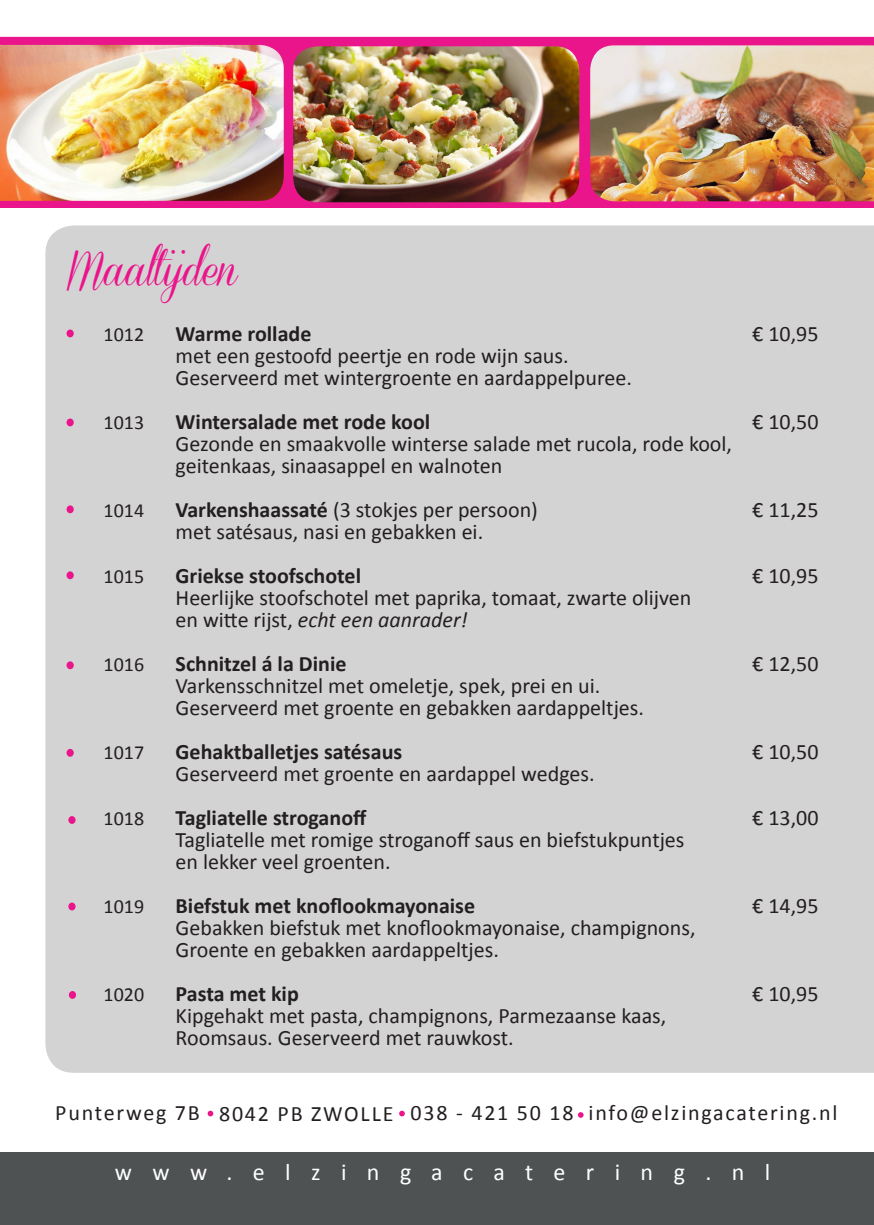
<style>
.page{position:relative;width:874px;height:1225px;background:#fff}
.page>*{position:absolute;margin:0;border:0;box-sizing:border-box;transform-origin:0 0}
.t1{font:40px "Coneria Script Demo";color:#ea148b}
.t2{font:24px "Calibri";letter-spacing:.85em;color:#fff}
.t3{font:22px "Calibri";color:#231f20}
.t4{font:700 22px "Calibri";color:#231f20}
.t5{font:22px "Calibri";letter-spacing:.08em;color:#231f20}
.t6{font:italic 22px "Calibri";color:#231f20}
.t7{font:20px "Calibri";color:#231f20}
.s1{font-weight:700}
.s2{font-style:normal}
</style>
<div class="page">
<div style="left:0;top:37px;width:873px;height:171px;background:#ea148b"></div>
<div style="left:0;top:1152px;width:873px;height:73px;background:#4f5252"></div>
<div style="left:45px;top:225px;width:828px;height:847px;background:#d4d3d4"></div>
<img style="left:0;top:45px;width:283px;height:156px">
<img style="left:293px;top:46px;width:286px;height:156px">
<img style="left:590px;top:45px;width:283px;height:156px">
<div style="left:66px;top:329px;width:8px;height:8px;background:#ea148b;border-radius:50%"></div>
<div style="left:66px;top:418px;width:8px;height:8px;background:#ea148b;border-radius:50%"></div>
<div style="left:66px;top:505px;width:8px;height:8px;background:#ea148b;border-radius:50%"></div>
<div style="left:66px;top:571px;width:8px;height:8px;background:#ea148b;border-radius:50%"></div>
<div style="left:66px;top:661px;width:8px;height:8px;background:#ea148b;border-radius:50%"></div>
<div style="left:66px;top:749px;width:8px;height:7px;background:#ea148b;border-radius:50%"></div>
<div style="left:68px;top:816px;width:8px;height:8px;background:#ea148b;border-radius:50%"></div>
<div style="left:68px;top:902px;width:8px;height:8px;background:#ea148b;border-radius:50%"></div>
<div style="left:69px;top:991px;width:7px;height:8px;background:#ea148b;border-radius:50%"></div>
<svg style="left:578px;top:1112px;width:5px;height:5px"></svg>
<svg style="left:399px;top:1110px;width:5px;height:6px"></svg>
<svg style="left:207px;top:1110px;width:6px;height:6px"></svg>
<p class="t1" style="left:67px;top:248px;width:172px">Maaltijden</p>
<p class="t7" style="left:103px;top:322px;width:42px">1012</p>
<p class="t4" style="left:175px;top:320px;width:137px">Warme rollade</p>
<p class="t3" style="left:751px;top:320px;width:68px">€ 10,95</p>
<p class="t3" style="left:175px;top:342px;width:394px">met een gestoofd peertje en rode wijn saus.</p>
<p class="t3" style="left:175px;top:364px;width:457px">Geserveerd met wintergroente en aardappelpuree.</p>
<p class="t7" style="left:103px;top:410px;width:42px">1013</p>
<p class="t4" style="left:175px;top:408px;width:256px">Wintersalade met rode kool</p>
<p class="t3" style="left:751px;top:408px;width:68px">€ 10,50</p>
<p class="t3" style="left:175px;top:430px;width:557px">Gezonde en smaakvolle winterse salade met rucola, rode kool,</p>
<p class="t3" style="left:175px;top:452px;width:328px">geitenkaas, sinaasappel en walnoten</p>
<p class="t7" style="left:103px;top:498px;width:42px">1014</p>
<p class="t3" style="left:175px;top:496px;width:363px"><span class="s1">Varkenshaassaté</span> (3 stokjes per persoon)</p>
<p class="t3" style="left:751px;top:496px;width:68px">€ 11,25</p>
<p class="t3" style="left:175px;top:518px;width:309px">met satésaus, nasi en gebakken ei.</p>
<p class="t7" style="left:103px;top:564px;width:42px">1015</p>
<p class="t4" style="left:175px;top:562px;width:187px">Griekse stoofschotel</p>
<p class="t3" style="left:751px;top:562px;width:68px">€ 10,95</p>
<p class="t3" style="left:175px;top:584px;width:517px">Heerlijke stoofschotel met paprika, tomaat, zwarte olijven</p>
<p class="t6" style="left:175px;top:605px;width:293px"><span class="s2">en witte rijst,</span> echt een aanrader!</p>
<p class="t7" style="left:103px;top:652px;width:42px">1016</p>
<p class="t4" style="left:175px;top:650px;width:172px">Schnitzel á la Dinie</p>
<p class="t3" style="left:751px;top:650px;width:68px">€ 12,50</p>
<p class="t3" style="left:175px;top:672px;width:426px">Varkensschnitzel met omeletje, spek, prei en ui.</p>
<p class="t3" style="left:175px;top:694px;width:469px">Geserveerd met groente en gebakken aardappeltjes.</p>
<p class="t7" style="left:103px;top:740px;width:42px">1017</p>
<p class="t4" style="left:175px;top:738px;width:228px">Gehaktballetjes satésaus</p>
<p class="t3" style="left:751px;top:738px;width:68px">€ 10,50</p>
<p class="t3" style="left:175px;top:760px;width:420px">Geserveerd met groente en aardappel wedges.</p>
<p class="t7" style="left:103px;top:806px;width:42px">1018</p>
<p class="t4" style="left:175px;top:804px;width:192px">Tagliatelle stroganoff</p>
<p class="t3" style="left:751px;top:804px;width:68px">€ 13,00</p>
<p class="t3" style="left:175px;top:826px;width:510px">Tagliatelle met romige stroganoff saus en biefstukpuntjes</p>
<p class="t3" style="left:175px;top:848px;width:216px">en lekker veel groenten.</p>
<p class="t7" style="left:103px;top:894px;width:42px">1019</p>
<p class="t4" style="left:175px;top:892px;width:301px">Biefstuk met knoflookmayonaise</p>
<p class="t3" style="left:751px;top:892px;width:68px">€ 14,95</p>
<p class="t3" style="left:175px;top:914px;width:521px">Gebakken biefstuk met knoflookmayonaise, champignons,</p>
<p class="t3" style="left:175px;top:936px;width:324px">Groente en gebakken aardappeltjes.</p>
<p class="t7" style="left:103px;top:982px;width:42px">1020</p>
<p class="t4" style="left:175px;top:980px;width:125px">Pasta met kip</p>
<p class="t3" style="left:751px;top:980px;width:68px">€ 10,95</p>
<p class="t3" style="left:175px;top:1002px;width:492px">Kipgehakt met pasta, champignons, Parmezaanse kaas,</p>
<p class="t3" style="left:175px;top:1024px;width:339px">Roomsaus. Geserveerd met rauwkost.</p>
<p class="t5" style="left:55px;top:1099px;width:146px">Punterweg 7B</p>
<p class="t5" style="left:219px;top:1100px;width:176px">8042 PB ZWOLLE</p>
<p class="t5" style="left:410px;top:1099px;width:164px">038 - 421 50 18</p>
<p class="t5" style="left:588px;top:1099px;width:250px">info@elzingacatering.nl</p>
<p class="t2" style="left:115px;top:1156px;width:656px">www.elzingacatering.nl</p>
</div>
